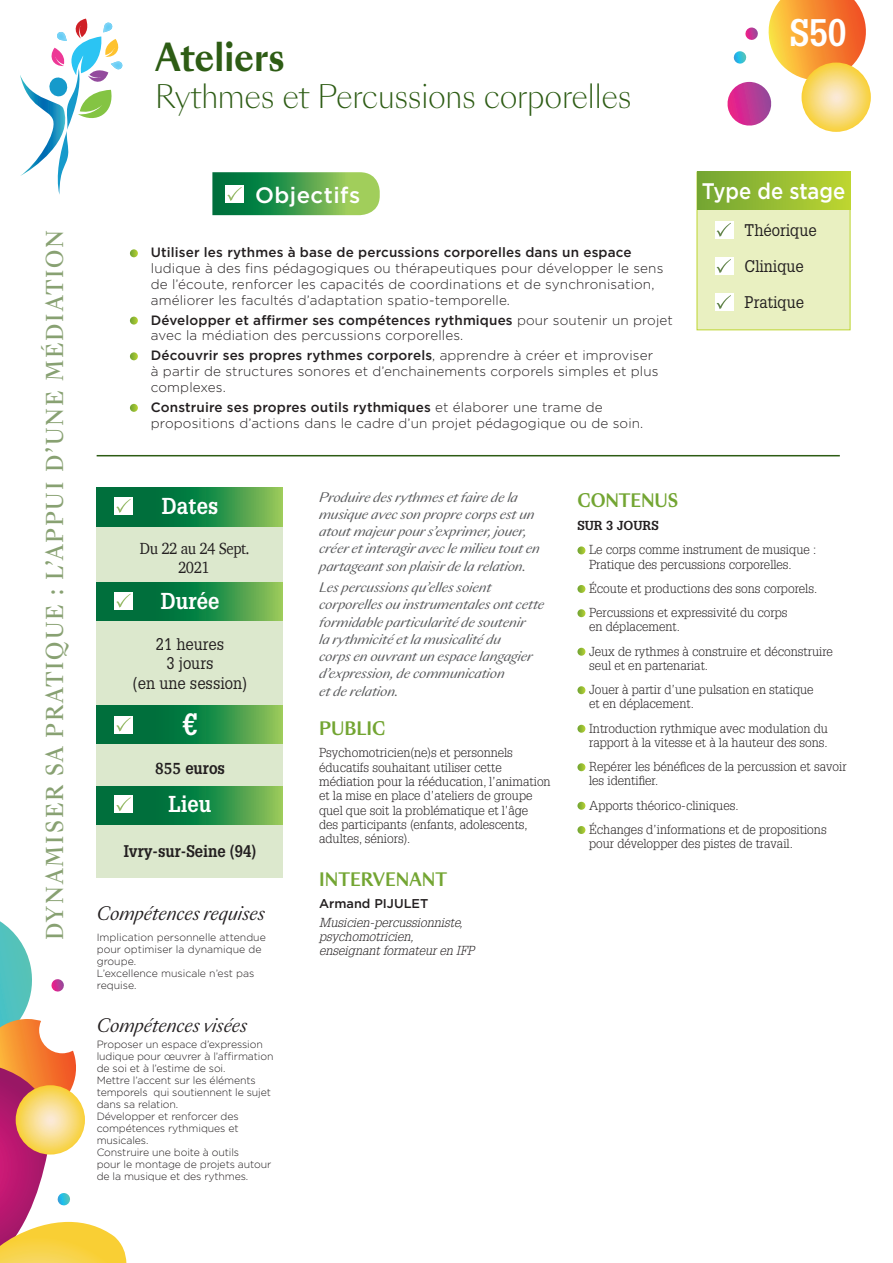
<style>
.page{position:relative;width:893px;height:1263px;background:#fff}
.page>*{position:absolute;margin:0;border:0;box-sizing:border-box;transform-origin:0 0}
.t1{font:700 37.5px "Sang Bleu Sunrise";color:#2d5c14;scale:.9 1}
.t2{font:700 37.5px "Glypha LT Std";color:#fff;scale:.9 1}
.t3{font:300 31.5px "Sang Bleu Sunrise";letter-spacing:-.01em;color:#2d5c14;scale:.9 1}
.t4{font:700 30px "Glypha LT Std";color:#fff;scale:.9 1}
.t5{font:500 22.5px "Sang Bleu Kingdom";letter-spacing:.1em;color:#88a172;scale:.9 1}
.t6{font:700 22.5px "Glypha LT Std";color:#fff;scale:.9 1}
.t7{font:500 22.5px "Gotham";color:#fff;scale:.9 1}
.t8{font:500 22.35px "Gotham";letter-spacing:.02em;color:#fff}
.t9{font:italic 18px "Sang Bleu Sunrise";color:#231f20;scale:.9 1}
.t10{font:700 18px "Sang Bleu Sunrise";color:#73a532;scale:.9 1}
.t11{font:16.5px/19.5px "Glypha LT Std";color:#231f20;text-align:center;scale:.9 1}
.t12{font:700 16.5px "Glypha LT Std";color:#231f20;scale:.9 1}
.t13{font:16.5px/19.5px "Charter";letter-spacing:-.03em;color:#231f20;text-align:center;scale:.9 1}
.t14{font:300 13.5px/15.8px "Gotham";letter-spacing:.01em;color:#231f20}
.t15{font:500 13.5px "Gotham";letter-spacing:.01em;color:#231f20}
.t16{font:300 12.75px/14.2px "Glypha LT Std";color:#231f20}
.t17{font:italic 12.75px/17.2px "Sang Bleu Sunrise";letter-spacing:-.01em;color:#57585a}
.t18{font:italic 300 12.75px/14.2px "Glypha LT Std";color:#231f20}
.t19{font:500 12.75px "Gotham";color:#231f20}
.t20{font:700 12.75px "Glypha LT Std";color:#231f20}
.t21{font:300 10.5px/12px "Gotham";letter-spacing:-.01em;color:#231f20}
.s1{font-weight:500}
.s2{font-family:"Charter"}
</style>
<div class="page">
<div style="left:97px;top:488px;width:186px;height:390px;background:#dce8cd"></div>
<svg style="left:97px;top:488px;width:186px;height:38px;background:#258a46"></svg>
<svg style="left:97px;top:583px;width:186px;height:38px;background:#258a46"></svg>
<svg style="left:97px;top:705px;width:186px;height:39px;background:#268a46"></svg>
<svg style="left:130px;top:249px;width:8px;height:8px"></svg>
<svg style="left:130px;top:317px;width:8px;height:8px"></svg>
<svg style="left:130px;top:352px;width:8px;height:8px"></svg>
<svg style="left:130px;top:404px;width:8px;height:8px"></svg>
<svg style="left:577px;top:546px;width:8px;height:8px"></svg>
<svg style="left:577px;top:585px;width:8px;height:8px"></svg>
<svg style="left:577px;top:609px;width:8px;height:8px"></svg>
<svg style="left:577px;top:648px;width:8px;height:8px"></svg>
<svg style="left:577px;top:686px;width:8px;height:8px"></svg>
<svg style="left:577px;top:725px;width:8px;height:8px"></svg>
<svg style="left:577px;top:763px;width:8px;height:8px"></svg>
<svg style="left:577px;top:802px;width:8px;height:8px"></svg>
<svg style="left:577px;top:826px;width:8px;height:8px"></svg>
<div style="left:115px;top:497px;width:18px;height:18px;background:#fff"></div>
<svg style="left:116px;top:499px;width:15px;height:14px"></svg>
<div style="left:115px;top:592px;width:18px;height:18px;background:#fff"></div>
<svg style="left:116px;top:594px;width:15px;height:14px"></svg>
<div style="left:115px;top:715px;width:18px;height:18px;background:#fff"></div>
<svg style="left:116px;top:717px;width:15px;height:14px"></svg>
<svg style="left:97px;top:786px;width:186px;height:38px;background:#258a46"></svg>
<div style="left:115px;top:795px;width:18px;height:18px;background:#fff"></div>
<svg style="left:116px;top:797px;width:15px;height:14px"></svg>
<div style="left:697px;top:172px;width:153px;height:158px;background:#e9f0c1;border:1px solid #bed630"></div>
<div style="left:697px;top:171px;width:153px;height:39px;background:linear-gradient(to right,#72a434,#bdd531)"></div>
<div style="left:715px;top:221px;width:18px;height:18px;background:#fff"></div>
<svg style="left:716px;top:223px;width:15px;height:14px"></svg>
<div style="left:715px;top:257px;width:18px;height:18px;background:#fff"></div>
<svg style="left:716px;top:259px;width:15px;height:14px"></svg>
<div style="left:715px;top:293px;width:18px;height:18px;background:#fff"></div>
<svg style="left:716px;top:295px;width:15px;height:14px"></svg>
<svg style="left:212px;top:172px;width:168px;height:43px;background:#57a75a"></svg>
<svg style="left:727px;top:0;width:143px;height:126px"></svg>
<svg style="left:801px;top:63px;width:70px;height:69px;background:#f8da76"></svg>
<hr style="left:97px;top:455px;width:743px;height:1px;background:#2d5c14">
<svg style="left:0;top:921px;width:126px;height:342px"></svg>
<svg style="left:20px;top:19px;width:103px;height:176px"></svg>
<h3 class="t5" style="left:39px;top:940px;width:791px;rotate:-90deg">DYNAMISER SA PRATIQUE : L’APPUI D’UNE MÉDIATION</h3>
<h1 class="t1" style="left:155px;top:30px;width:146px">Ateliers</h1>
<h2 class="t3" style="left:155px;top:75px;width:531px">Rythmes et Percussions corporelles</h2>
<h3 class="t8" style="left:255px;top:180px;width:107px">Objectifs</h3>
<p class="t15" style="left:151px;top:244px;width:482px">Utiliser les rythmes à base de percussions corporelles dans un espace</p>
<p class="t14" style="left:151px;top:260px;width:514px">ludique à des fins pédagogiques ou thérapeutiques pour développer le sens de l’écoute, renforcer les capacités de coordinations et de synchronisation, améliorer les facultés d’adaptation spatio-temporelle.</p>
<p class="t14" style="left:151px;top:312px;width:523px"><span class="s1">Développer et affirmer ses compétences rythmiques</span> pour soutenir un projet avec la médiation des percussions corporelles.</p>
<p class="t14" style="left:151px;top:347px;width:509px"><span class="s1">Découvrir ses propres rythmes corporels</span>, apprendre à créer et improviser à partir de structures sonores et d’enchainements corporels simples et plus complexes.</p>
<p class="t14" style="left:151px;top:399px;width:494px"><span class="s1">Construire ses propres outils rythmiques</span> et élaborer une trame de propositions d’actions dans le cadre d’un projet pédagogique ou de soin.</p>
<h1 class="t2" style="left:790px;top:9px;width:65px">S50</h1>
<h3 class="t7" style="left:702px;top:177px;width:161px">Type de stage</h3>
<p class="t11" style="left:745px;top:211px;width:82px;line-height:36.2px;text-align:left">Théorique<br>Clinique<br>Pratique</p>
<h3 class="t6" style="left:162px;top:492px;width:64px">Dates</h3>
<p class="t13" style="left:140px;top:538px;width:124px">Du 22 au 24 Sept.<br>2021</p>
<h3 class="t6" style="left:161px;top:587px;width:67px">Durée</h3>
<p class="t11" style="left:133px;top:633px;width:128px">21 heures<br>3 jours<br>(en une session)</p>
<h3 class="t4" style="left:183px;top:705px;width:18px">€</h3>
<p class="t12" style="left:155px;top:758px;width:79px"><span class="s2">855</span> euros</p>
<h3 class="t6" style="left:168px;top:790px;width:49px">Lieu</h3>
<p class="t12" style="left:124px;top:841px;width:149px">Ivry-sur-Seine (94)</p>
<h3 class="t9" style="left:97px;top:901px;width:188px">Compétences requises</h3>
<p class="t21" style="left:97px;top:930px;width:171px">Implication personnelle attendue pour optimiser la dynamique de groupe.<br>L’excellence musicale n’est pas requise.</p>
<h3 class="t9" style="left:97px;top:1013px;width:169px">Compétences visées</h3>
<p class="t21" style="left:97px;top:1038px;width:178px">Proposer un espace d’expression ludique pour œuvrer à l’affirmation de soi et à l’estime de soi.<br>Mettre l’accent sur les éléments temporels qui soutiennent le sujet dans sa relation.<br>Développer et renforcer des compétences rythmiques et musicales.<br>Construire une boite à outils<br>pour le montage de projets autour de la musique et des rythmes.</p>
<p class="t17" style="left:319px;top:489px;width:222px">Produire des rythmes et faire de la musique avec son propre corps est un atout majeur pour s’exprimer, jouer, créer et interagir avec le milieu tout en partageant son plaisir de la relation.</p>
<p class="t17" style="left:319px;top:579px;width:227px">Les percussions qu’elles soient corporelles ou instrumentales ont cette formidable particularité de soutenir<br>la rythmicité et la musicalité du<br>corps en ouvrant un espace langagier d’expression, de communication<br>et de relation.</p>
<h3 class="t10" style="left:319px;top:715px;width:75px">PUBLIC</h3>
<p class="t16" style="left:319px;top:746px;width:233px">Psychomotricien(ne)s et personnels éducatifs souhaitant utiliser cette médiation pour la rééducation, l’animation et la mise en place d’ateliers de groupe quel que soit la problématique et l’âge<br>des participants (enfants, adolescents, adultes, séniors).</p>
<h3 class="t10" style="left:319px;top:867px;width:144px">INTERVENANT</h3>
<p class="t19" style="left:319px;top:895px;width:111px">Armand PIJULET</p>
<p class="t18" style="left:319px;top:915px;width:157px">Musicien-percussionniste, psychomotricien, enseignant formateur en IFP</p>
<h3 class="t10" style="left:577px;top:488px;width:113px">CONTENUS</h3>
<p class="t20" style="left:577px;top:518px;width:83px">SUR 3 JOURS</p>
<p class="t16" style="left:589px;top:543px;width:229px">Le corps comme instrument de musique :<br>Pratique des percussions corporelles.</p>
<p class="t16" style="left:589px;top:576px;width:230px;line-height:24.3px">Écoute et productions des sons corporels.<br>Percussions et expressivité du corps</p>
<p class="t16" style="left:589px;top:615px;width:245px;line-height:24.3px">en déplacement.<br>Jeux de rythmes à construire et déconstruire</p>
<p class="t16" style="left:589px;top:653px;width:226px;line-height:24.3px">seul et en partenariat.<br>Jouer à partir d’une pulsation en statique</p>
<p class="t16" style="left:589px;top:692px;width:240px;line-height:24.3px">et en déplacement.<br>Introduction rythmique avec modulation du</p>
<p class="t16" style="left:589px;top:730px;width:259px;line-height:24.3px">rapport à la vitesse et à la hauteur des sons.<br>Repérer les bénéfices de la percussion et savoir</p>
<p class="t16" style="left:589px;top:769px;width:239px;line-height:24.3px">les identifier.<br>Apports théorico-cliniques.<br>Échanges d’informations et de propositions</p>
<p class="t16" style="left:589px;top:837px;width:205px">pour développer des pistes de travail.</p>
</div>
